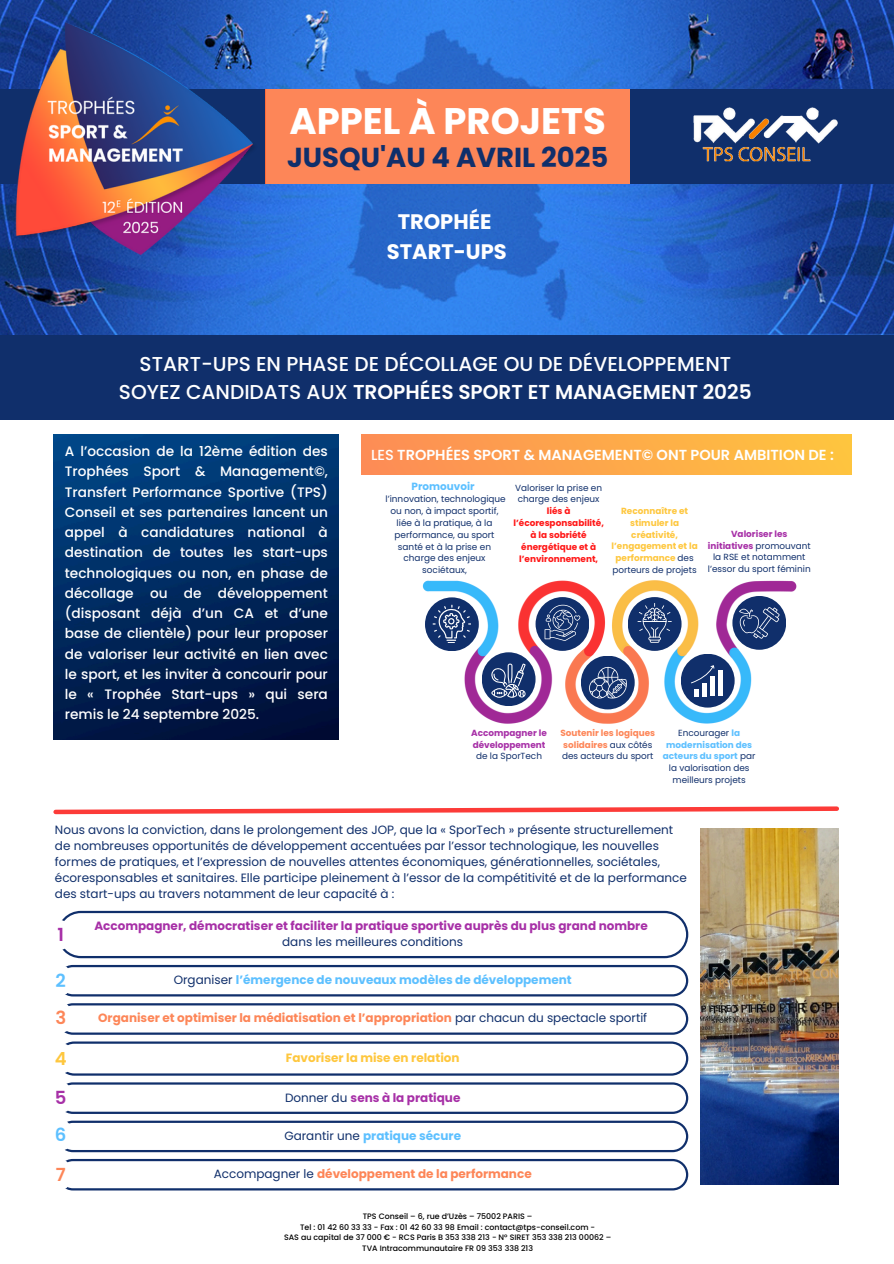
<style>
.page{position:relative;width:894px;height:1264px;background:#fff}
.page>*{position:absolute;margin:0;border:0;box-sizing:border-box;transform-origin:0 0}
.t1{font:700 36.9px "Poppins";color:#fff}
.t2{font:700 27.45px "Poppins";color:#102f6b}
.t3{font:700 21px/29.2px "Poppins";color:#fff;text-align:center}
.t4{font:500 20.1px/28.2px "Poppins";color:#fff;text-align:center}
.t5{font:600 18px "Poppins";color:#a730a7}
.t6{font:600 18px "Poppins";color:#5dc0ff}
.t7{font:600 18px "Poppins";color:#fd8658}
.t8{font:600 18px "Poppins";color:#fec73e}
.t9{font:600 14.55px "Poppins";color:#fff}
.t10{font:500 13.65px/20.2px "Poppins";color:#fff;text-align:justify}
.t11{font:12px/16px "Poppins";color:#102f6b}
.t12{font:700 12px "Poppins";color:#fd8658}
.t13{font:700 12px "Poppins";color:#a730a7}
.t14{font:700 12px "Poppins";color:#5dc0ff}
.t15{font:700 12px "Poppins";color:#fec73e}
.t16{font:700 10.35px "Poppins";color:#5dc0ff}
.t17{font:8.85px/11.9px "Poppins";color:#102f6b;text-align:center}
.t18{font:700 8.85px/11.9px "Poppins";color:#ff1616;text-align:center}
.t19{font:700 8.85px/11.9px "Poppins";color:#fec73e;text-align:center}
.t20{font:700 8.85px/11.9px "Poppins";color:#fd8658}
.t21{font:700 8.85px/11.9px "Poppins";color:#a730a7;text-align:center}
.t22{font:500 7.8px "Poppins";color:#000}
.s1{font-weight:600}
.s2{font-weight:500}
.s3{font-weight:400;color:#102f6b}
.s4{font-weight:700;color:#a730a7}
.s5{font-weight:700;color:#5dc0ff}
</style>
<div class="page">
<div style="left:0;top:333px;width:893px;height:86px;background:#102f6b"></div>
<div style="left:361px;top:434px;width:490px;height:41px;background:linear-gradient(to right,#fd8b56,#fec53f)"></div>
<svg style="left:53px;top:806px;width:786px;height:9px"></svg>
<img style="left:53px;top:434px;width:285px;height:305px">
<img style="left:422px;top:580px;width:375px;height:144px">
<div style="left:481px;top:652px;width:54px;height:54px;background:#102f6b;border-radius:50%"></div>
<div style="left:535px;top:597px;width:54px;height:54px;background:#102f6b;border-radius:50%"></div>
<div style="left:580px;top:655px;width:54px;height:54px;background:#102f6b;border-radius:50%"></div>
<svg style="left:491px;top:663px;width:34px;height:34px"></svg>
<div style="left:627px;top:597px;width:54px;height:54px;background:#102f6b;border-radius:50%"></div>
<div style="left:680px;top:653px;width:54px;height:54px;background:#102f6b;border-radius:50%"></div>
<hr style="left:718px;top:670px;width:4px;height:26px;background:#fff">
<hr style="left:710px;top:676px;width:4px;height:20px;background:#fff">
<hr style="left:702px;top:682px;width:4px;height:14px;background:#fff">
<svg style="left:694px;top:689px;width:5px;height:7px"></svg>
<svg style="left:691px;top:665px;width:23px;height:18px"></svg>
<svg style="left:637px;top:603px;width:34px;height:39px"></svg>
<svg style="left:544px;top:604px;width:36px;height:36px"></svg>
<div style="left:732px;top:596px;width:54px;height:53px;background:#102f6b;border-radius:50%"></div>
<svg style="left:739px;top:607px;width:40px;height:31px"></svg>
<svg style="left:589px;top:667px;width:37px;height:31px"></svg>
<img style="left:700px;top:828px;width:138px;height:356px">
<svg style="left:62px;top:910px;width:626px;height:48px"></svg>
<div style="left:54px;top:920px;width:14px;height:29px;background:#fff;border-radius:7px"></div>
<svg style="left:65px;top:964px;width:623px;height:32px"></svg>
<div style="left:52px;top:965px;width:18px;height:30px;background:#fff;border-radius:7px"></div>
<svg style="left:64px;top:1003px;width:624px;height:31px"></svg>
<div style="left:52px;top:1002px;width:18px;height:30px;background:#fff;border-radius:7px"></div>
<svg style="left:65px;top:1041px;width:623px;height:34px"></svg>
<div style="left:51px;top:1043px;width:19px;height:30px;background:#fff;border-radius:7px"></div>
<svg style="left:65px;top:1082px;width:623px;height:31px"></svg>
<div style="left:51px;top:1082px;width:19px;height:30px;background:#fff;border-radius:7px"></div>
<svg style="left:65px;top:1120px;width:623px;height:32px"></svg>
<div style="left:51px;top:1120px;width:19px;height:30px;background:#fff;border-radius:7px"></div>
<svg style="left:65px;top:1158px;width:623px;height:32px"></svg>
<div style="left:52px;top:1159px;width:17px;height:30px;background:#fff;border-radius:7px"></div>
<img style="left:0;top:1px;width:893px;height:333px">
<div style="left:0;top:89px;width:893px;height:95px;background:#102f6b"></div>
<img style="left:684px;top:56px;width:162px;height:162px">
<div style="left:266px;top:89px;width:363px;height:95px;background:#fd8658"></div>
<img style="left:0;top:13px;width:269px;height:247px">
<p class="t1" style="left:289px;top:95px;width:317px">APPEL À PROJETS</p>
<p class="t2" style="left:287px;top:139px;width:322px">JUSQU'AU 4 AVRIL 2025</p>
<p class="t2" style="left:297px;top:139px;width:301px">DU 7 M RS AU 5 AVRIL</p>
<p class="t3" style="left:387px;top:207px;width:121px">TROPHÉE<br>START-UPS</p>
<p class="t4" style="left:119px;top:349px;width:634px">START-UPS EN PHASE DE DÉCOLLAGE OU DE DÉVELOPPEMENT<br>SOYEZ CANDIDATS AUX <span class="s1">TROPHÉES SPORT ET MANAGEMENT 2025</span></p>
<p class="t10" style="left:65px;top:441px;width:264px">A l’occasion de la 12ème édition des Trophées Sport &amp; Management©, Transfert Performance Sportive (TPS)<br>Conseil et ses partenaires lancent un appel à candidatures national à destination de toutes les start-ups technologiques ou non, en phase de décollage ou de développement (disposant déjà d’un CA et d’une base de clientèle) pour leur proposer de valoriser leur activité en lien avec le sport, et les inviter à concourir pour le « Trophée Start-ups » qui sera remis le 24 septembre 2025.</p>
<p class="t9" style="left:371px;top:444px;width:464px"><span class="s2">LES</span> TROPHÉES SPORT &amp; MANAGEMENT© ONT POUR AMBITION DE :</p>
<h3 class="t16" style="left:411px;top:479px;width:64px">Promouvoir</h3>
<p class="t17" style="left:385px;top:493px;width:122px">l’innovation, technologique ou non, à impact sportif, liée à la pratique, à la performance, au sport santé et à la prise en charge des enjeux sociétaux,</p>
<h5 class="t18" style="left:513px;top:481px;width:92px"><span class="s3">Valoriser la prise en charge des enjeux </span>liés à l’écoresponsabilité, à la sobriété énergétique et à l’environnement,</h5>
<p class="t19" style="left:611px;top:505px;width:88px">Reconnaître et stimuler la créativité, l’engagement et la performance <span class="s3">des porteurs de projets</span></p>
<p class="t17" style="left:707px;top:528px;width:104px"><span class="s4">Valoriser les initiatives</span> promouvant la RSE et notamment l’essor du sport féminin</p>
<p class="t21" style="left:471px;top:726px;width:77px">Accompagner le développement <span class="s3">de la SporTech</span></p>
<h4 class="t20" style="left:560px;top:726px;width:96px">Soutenir les logiques solidaires <span class="s3">aux côtés des acteurs du sport</span></h4>
<p class="t17" style="left:662px;top:726px;width:94px">Encourager <span class="s5">la modernisation des acteurs du sport</span> par la valorisation des meilleurs projets</p>
<p class="t11" style="left:55px;top:821px;width:633px">Nous avons la conviction, dans le prolongement des JOP, que la « SporTech » présente structurellement de nombreuses opportunités de développement accentuées par l’essor technologique, les nouvelles formes de pratiques, et l’expression de nouvelles attentes économiques, générationnelles, sociétales, écoresponsables et sanitaires. Elle participe pleinement à l’essor de la compétitivité et de la performance des start-ups au travers notamment de leur capacité à :</p>
<p class="t13" style="left:94px;top:917px;width:554px">Accompagner, démocratiser et faciliter la pratique sportive auprès du plus grand nombre</p>
<p class="t11" style="left:282px;top:933px;width:182px">dans les meilleures conditions</p>
<p class="t5" style="left:57px;top:922px;width:8px">1</p>
<p class="t6" style="left:56px;top:967px;width:12px">2</p>
<p class="t14" style="left:174px;top:971px;width:399px"><span class="s3">Organiser</span> l’émergence de nouveaux modèles de développement</p>
<p class="t7" style="left:55px;top:1004px;width:12px">3</p>
<p class="t12" style="left:98px;top:1009px;width:550px">Organiser et optimiser la médiatisation et l’appropriation <span class="s3">par chacun du spectacle sportif</span></p>
<p class="t8" style="left:55px;top:1045px;width:13px">4</p>
<p class="t15" style="left:286px;top:1049px;width:175px">Favoriser la mise en relation</p>
<p class="t5" style="left:55px;top:1084px;width:13px">5</p>
<p class="t13" style="left:285px;top:1088px;width:177px"><span class="s3">Donner du</span> sens à la pratique</p>
<p class="t6" style="left:55px;top:1122px;width:13px">6</p>
<p class="t14" style="left:284px;top:1127px;width:178px"><span class="s3">Garantir une</span> pratique sécure</p>
<p class="t7" style="left:56px;top:1161px;width:11px">7</p>
<p class="t12" style="left:214px;top:1165px;width:319px"><span class="s3">Accompagner le</span> développement de la performance</p>
<h1 class="t22" style="left:363px;top:1211px;width:171px">TPS Conseil – 6, rue d’Uzès – 75002 PARIS –</h1>
<h2 class="t22" style="left:300px;top:1221px;width:296px">Tel : 01 42 60 33 33 - Fax : 01 42 60 33 98 Email : contact@tps-conseil.com -</h2>
<h2 class="t22" style="left:284px;top:1232px;width:328px">SAS au capital de 37 000 € - RCS Paris B 353 338 213 - N° SIRET 353 338 213 00062 –</h2>
<h3 class="t22" style="left:362px;top:1242px;width:172px">TVA Intracommunautaire FR 09 353 338 213</h3>
</div>
